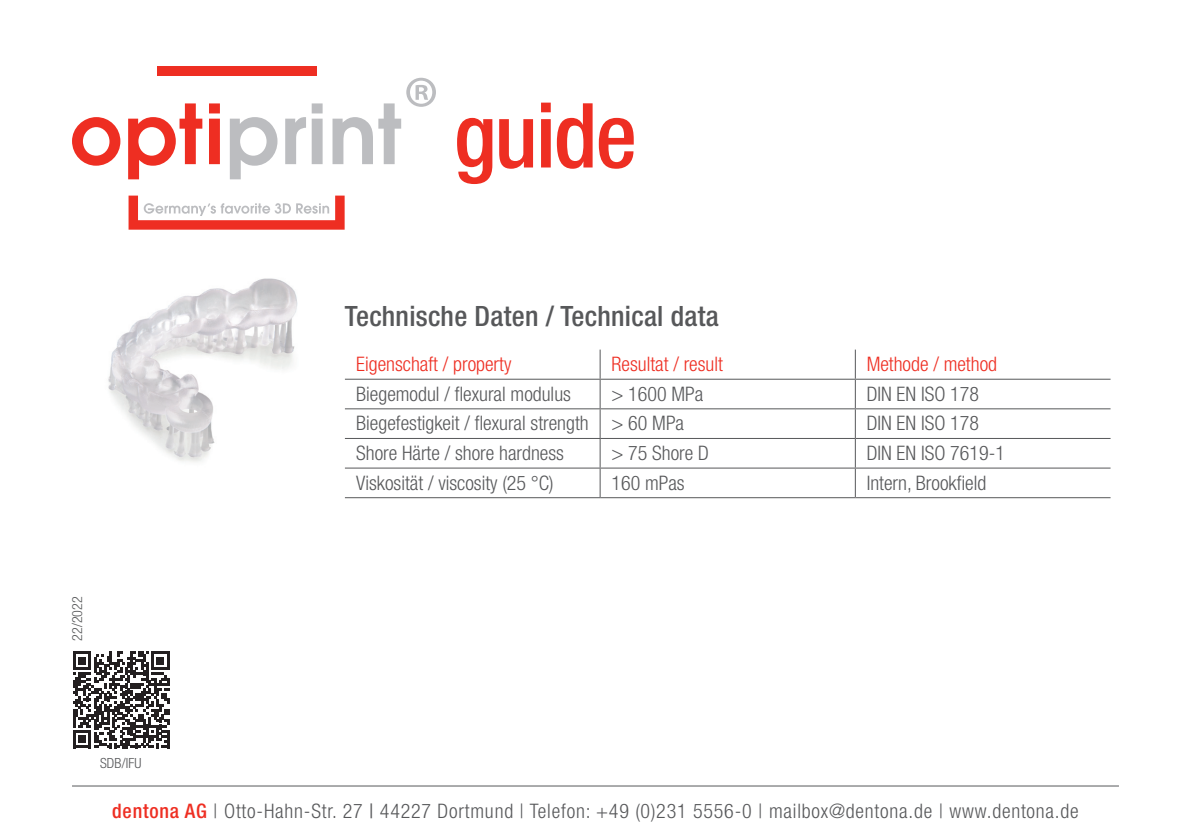
<style>
.page{position:relative;width:1191px;height:840px;background:#fff}
.page>*{position:absolute;margin:0;border:0;box-sizing:border-box;transform-origin:0 0}
.t1{font:500 condensed 89.8px "Helvetica Neue LT Std";letter-spacing:-.02em;color:#ee2e22}
.t2{font:500 condensed 28px "Helvetica Neue LT Std";letter-spacing:.01em;color:#57585a}
.t3{font:300 condensed 20px "Helvetica Neue";color:#57585a}
.t4{font:300 condensed 20px "Helvetica Neue LT Std";letter-spacing:.04em;color:#57585a}
.t5{font:300 condensed 20px "Helvetica Neue";color:#ee2e22}
.t6{font:300 condensed 14px "Helvetica Neue LT Std";letter-spacing:.01em;color:#57585a}
.s1{font-weight:500;color:#ee2e22}
.s2{font-weight:400}
</style>
<div class="page">
<svg style="left:72px;top:117px;width:48px;height:49px"></svg>
<svg style="left:128px;top:103px;width:74px;height:76px"></svg>
<svg style="left:209px;top:103px;width:11px;height:61px"></svg>
<svg style="left:230px;top:117px;width:47px;height:62px"></svg>
<svg style="left:285px;top:117px;width:21px;height:47px"></svg>
<svg style="left:312px;top:103px;width:10px;height:61px"></svg>
<svg style="left:332px;top:78px;width:104px;height:86px"></svg>
<div style="left:157px;top:66px;width:159px;height:9px;background:#ee2e22"></div>
<svg style="left:129px;top:195px;width:216px;height:34px"></svg>
<hr style="left:345px;top:378px;width:255px;height:1px;background:#57585a">
<hr style="left:600px;top:378px;width:255px;height:1px;background:#57585a">
<hr style="left:855px;top:378px;width:255px;height:1px;background:#57585a">
<hr style="left:345px;top:408px;width:255px;height:1px;background:#57585a">
<hr style="left:600px;top:408px;width:255px;height:1px;background:#57585a">
<hr style="left:855px;top:408px;width:255px;height:1px;background:#57585a">
<hr style="left:345px;top:437px;width:255px;height:1px;background:#57585a">
<hr style="left:600px;top:437px;width:255px;height:1px;background:#57585a">
<hr style="left:855px;top:437px;width:255px;height:1px;background:#57585a">
<hr style="left:345px;top:467px;width:255px;height:1px;background:#57585a">
<hr style="left:600px;top:467px;width:255px;height:1px;background:#57585a">
<hr style="left:855px;top:467px;width:255px;height:1px;background:#57585a">
<svg style="left:599px;top:349px;width:1px;height:148px"></svg>
<svg style="left:855px;top:349px;width:1px;height:148px"></svg>
<hr style="left:345px;top:497px;width:255px;height:1px;background:#57585a">
<hr style="left:600px;top:497px;width:255px;height:1px;background:#57585a">
<hr style="left:855px;top:497px;width:255px;height:1px;background:#57585a">
<hr style="left:72px;top:785px;width:1047px;height:1px;background:#57585a">
<img style="left:108px;top:278px;width:190px;height:184px">
<svg style="left:73px;top:651px;width:96px;height:96px"></svg>
<h1 class="t1" style="left:453px;top:82px;width:185px">guide</h1>
<p class="t6" style="left:69px;top:640px;width:47px;rotate:-90deg">22/2022</p>
<h2 class="t2" style="left:345px;top:299px;width:375px">Technische Daten / Technical data</h2>
<p class="t5" style="left:356px;top:352px;width:157px">Eigenschaft / property</p>
<p class="t5" style="left:611px;top:352px;width:113px">Resultat / result</p>
<p class="t5" style="left:866px;top:352px;width:132px">Methode / method</p>
<p class="t3" style="left:356px;top:382px;width:216px">Biegemodul / flexural modulus</p>
<p class="t3" style="left:611px;top:382px;width:93px">&gt; 1600 MPa</p>
<p class="t3" style="left:866px;top:382px;width:114px">DIN EN ISO 178</p>
<p class="t3" style="left:356px;top:411px;width:329px">Biegefestigkeit / flexural strength &gt; 60 MPa</p>
<p class="t3" style="left:866px;top:411px;width:114px">DIN EN ISO 178</p>
<p class="t3" style="left:356px;top:441px;width:209px">Shore Härte / shore hardness</p>
<p class="t3" style="left:611px;top:441px;width:99px">&gt; 75 Shore D</p>
<p class="t3" style="left:866px;top:441px;width:140px">DIN EN ISO 7619-1</p>
<p class="t3" style="left:356px;top:471px;width:199px">Viskosität / viscosity (25 °C)</p>
<p class="t3" style="left:611px;top:471px;width:75px">160 mPas</p>
<p class="t3" style="left:866px;top:471px;width:121px">Intern, Brookfield</p>
<p class="t6" style="left:100px;top:754px;width:43px">SDB/IFU</p>
<p class="t4" style="left:112px;top:798px;width:968px"><span class="s1">dentona AG</span> | Otto-Hahn-Str. 27 <span class="s2">|</span> 44227 Dortmund | Telefon: +49 (0)231 5556-0 | mailbox@dentona.de | www.dentona.de</p>
</div>
